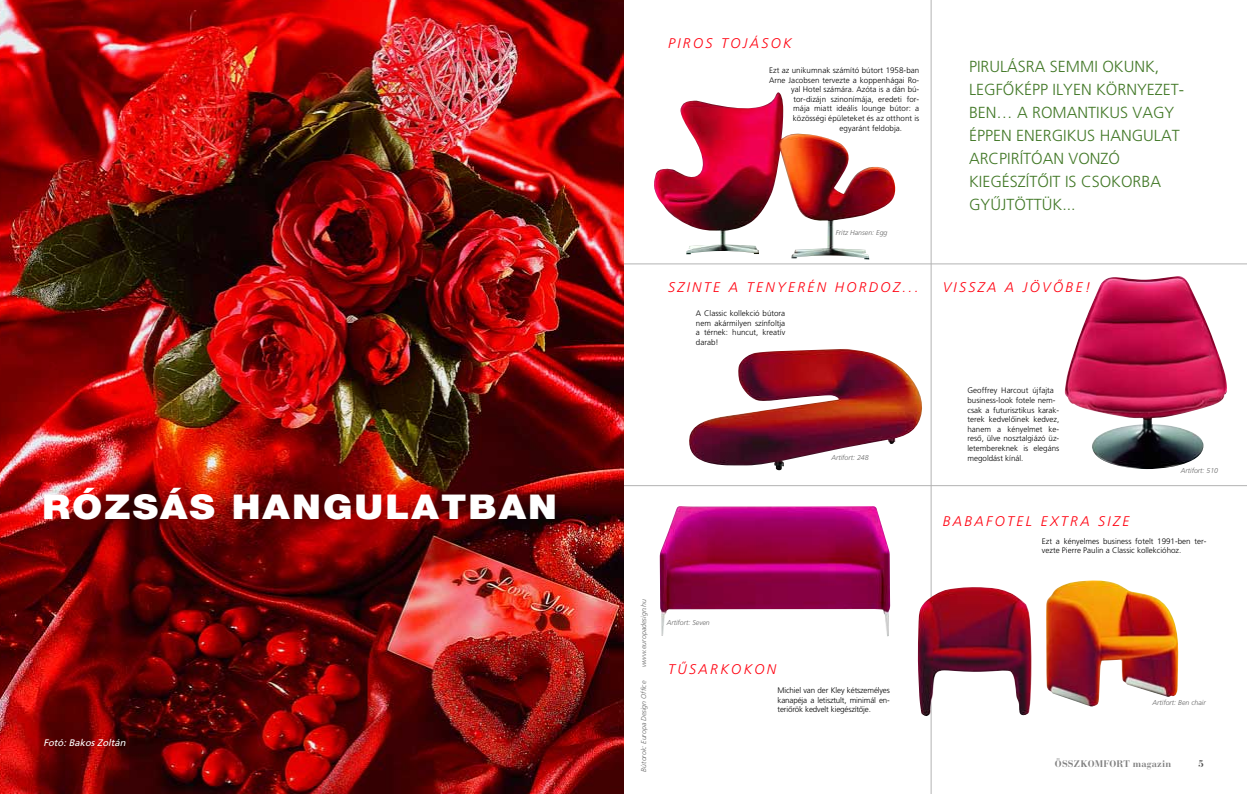
<style>
.page{position:relative;width:1247px;height:794px;background:#fff}
.page>*{position:absolute;margin:0;border:0;box-sizing:border-box;transform-origin:0 0}
.t1{font:34.2px "Helvetica H Black";letter-spacing:.055em;color:#fff;scale:1.11 1}
.t2{font:16px/23px "Frutiger H Light";color:#437928}
.t3{font:italic 14px "Frutiger H Light";letter-spacing:.165em;color:#ff000f}
.t4{font:9.5px "Bauer Bodoni H Bold";letter-spacing:.015em;color:#808080}
.t5{font:italic 9.5px "Frutiger H Plain";color:#fff}
.t6{font:9.5px "Bauer Bodoni H Bold";color:#4d4d4d}
.t7{font:8px/9.6px "Frutiger H Light";color:#000}
.t8{font:italic 7px "Frutiger H Light";color:#666}
</style>
<div class="page">
<img style="left:0;top:0;width:624px;height:794px">
<img style="left:689px;top:349px;width:233px;height:122px">
<img style="left:660px;top:506px;width:230px;height:130px">
<hr style="left:624px;top:264px;width:623px;height:1px;background:#b3b3b3">
<hr style="left:624px;top:485px;width:623px;height:1px;background:#b3b3b3">
<hr style="left:931px;top:0;width:1px;height:794px;background:#b3b3b3">
<img style="left:1065px;top:276px;width:162px;height:193px">
<img style="left:918px;top:580px;width:260px;height:136px">
<img style="left:654px;top:92px;width:242px;height:168px">
<h1 class="t1" style="left:42px;top:494px;width:465px">RÓZSÁS HANGULATBAN</h1>
<p class="t5" style="left:43px;top:739px;width:86px">Fotó: Bakos Zoltán</p>
<p class="t8" style="left:641px;top:667px;width:70px;rotate:-90deg">www.europadesign.hu</p>
<p class="t8" style="left:641px;top:772px;width:92px;rotate:-90deg">Bútorok: Europa Design Office</p>
<h3 class="t3" style="left:668px;top:38px;width:125px">PIROS TOJÁSOK</h3>
<p class="t7" style="left:769px;top:66px;width:152px">Ezt az unikumnak számító bútort 1958-ban</p>
<p class="t7" style="left:769px;top:76px;width:152px">Arne Jacobsen tervezte a koppenhágai Ro-</p>
<p class="t7" style="left:791px;top:85px;width:130px">yal Hotel számára. Azóta is a dán bú-</p>
<p class="t7" style="left:793px;top:95px;width:127px">tor-dizájn szinonímája, eredeti for-</p>
<p class="t7" style="left:793px;top:104px;width:128px">mája miatt ideális lounge bútor: a</p>
<p class="t7" style="left:793px;top:114px;width:128px">közösségi épületeket és az otthont is</p>
<p class="t7" style="left:840px;top:124px;width:64px">egyaránt feldobja.</p>
<p class="t8" style="left:836px;top:230px;width:53px">Fritz Hansen: Egg</p>
<h2 class="t2" style="left:969px;top:57px;width:217px">PIRULÁSRA SEMMI OKUNK,<br>LEGFÔKÉPP ILYEN KÖRNYEZET-<br>BEN… A ROMANTIKUS VAGY<br>ÉPPEN ENERGIKUS HANGULAT<br>ARCPIRÍTÓAN VONZÓ<br>KIEGÉSZÍTÔIT IS CSOKORBA<br>GYÛJTÖTTÜK...</h2>
<h3 class="t3" style="left:668px;top:282px;width:252px">SZINTE A TENYERÉN HORDOZ...</h3>
<h3 class="t3" style="left:943px;top:282px;width:149px">VISSZA A JÖVÔBE!</h3>
<p class="t7" style="left:696px;top:309px;width:91px;text-align:justify">A Classic kollekció bútora nem akármilyen színfoltja a térnek: huncut, kreatív darab!</p>
<p class="t8" style="left:831px;top:455px;width:39px">Artifort: 248</p>
<p class="t8" style="left:667px;top:620px;width:45px">Artifort: Seven</p>
<h3 class="t3" style="left:668px;top:664px;width:110px">TÛSARKOKON</h3>
<p class="t7" style="left:778px;top:686px;width:114px;text-align:justify">Michiel van der Kley kétszemélyes kanapéja a letisztult, minimál en&shy;teriôrök kedvelt kiegészítôje.</p>
<p class="t7" style="left:967px;top:386px;width:93px">Geoffrey Harcout újfajta business-look fotele nem&shy;csak a futurisztikus karak&shy;terek kedvelôinek kedvez, hanem a kényelmet ke&shy;resô, ülve nosztalgiázó üz&shy;letembereknek is elegáns megoldást kínál.</p>
<h3 class="t3" style="left:943px;top:515px;width:188px">BABAFOTEL EXTRA SIZE</h3>
<p class="t8" style="left:1181px;top:468px;width:39px">Artifort: 510</p>
<p class="t7" style="left:1042px;top:537px;width:166px">Ezt a kényelmes business fotelt 1991-ben ter&shy;vezte Pierre Paulin a Classic kollekcióhoz.</p>
<p class="t8" style="left:1153px;top:699px;width:55px">Artifort: Ben chair</p>
<p class="t4" style="left:1055px;top:760px;width:118px">ÖSSZKOMFORT magazin</p>
<p class="t6" style="left:1198px;top:760px;width:7px">5</p>
</div>
